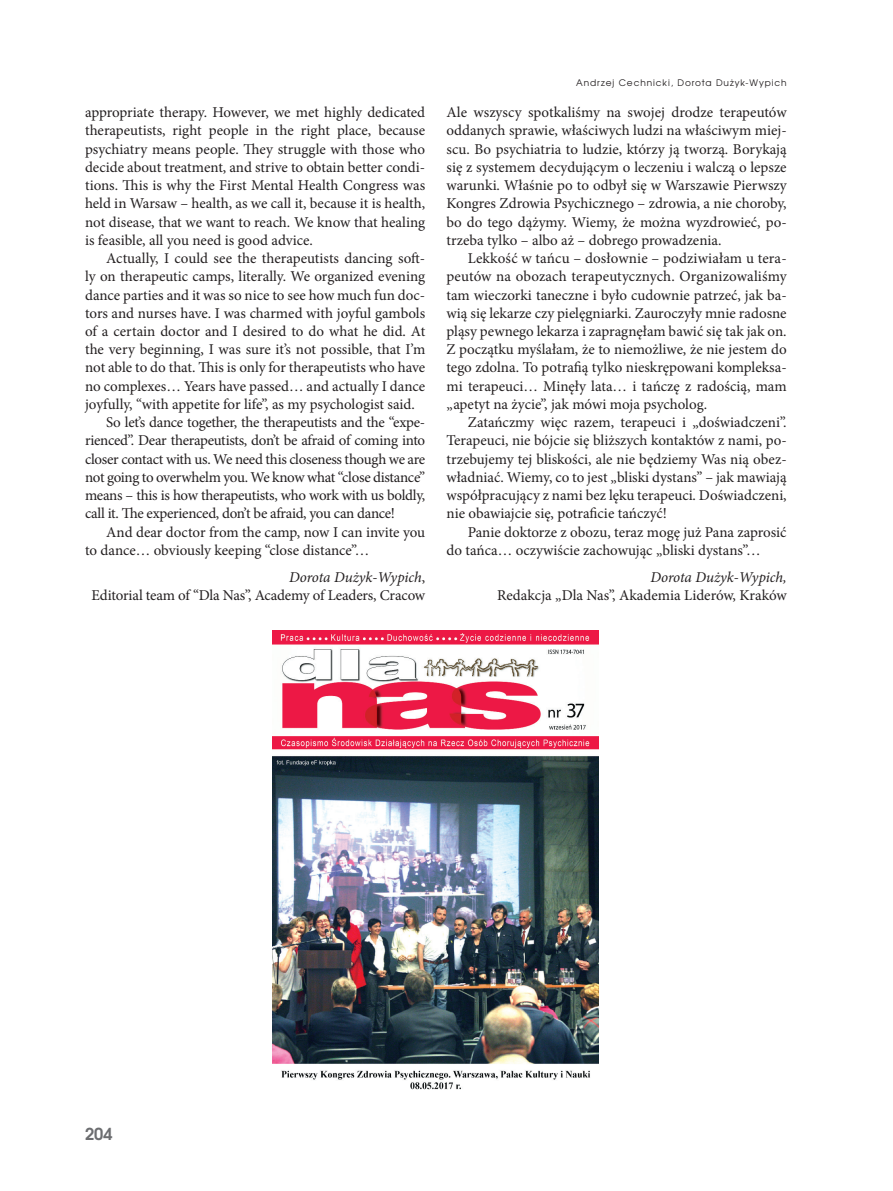
<style>
.page{position:relative;width:893px;height:1191px;background:#fff}
.page>*{position:absolute;margin:0;border:0;box-sizing:border-box;transform-origin:0 0}
.Strona_parzysta_-_nr{font:700 16.5px "Te X Gyre Adventor";color:#6c6d70}
.Tekst{font:15px/18.1px "Minion Pro";letter-spacing:-.005em;color:#231f20;text-align:justify}
.Teskt-pl{font:15px/18.1px "Minion Pro";color:#231f20;text-align:justify}
.Tekst-2{font:italic 15px "Minion Pro";letter-spacing:-.005em;color:#231f20}
.Teskt-pl-2{font:italic 15px "Minion Pro";letter-spacing:-.005em;color:#231f20}
.t1{font:9px "Te X Gyre Adventor";letter-spacing:.1em;color:#231f20}
.s1{font-style:normal}
</style>
<div class="page">
<img style="left:273px;top:630px;width:326px;height:460px">
<p class="Tekst" style="left:85px;top:103px;width:342px">appropriate therapy. However, we met highly dedicated therapeutists, right people in the right place, because psychiatry means people. They struggle with those who decide about treatment, and strive to obtain better condi&shy;tions. This is why the First Mental Health Congress was held in Warsaw – health, as we call it, because it is health, not disease, that we want to reach. We know that healing is feasible, all you need is good advice.</p>
<p class="Tekst" style="left:85px;top:249px;width:342px;text-indent:21px">Actually, I could see the therapeutists dancing soft&shy;ly on therapeutic camps, literally. We organized evening dance parties and it was so nice to see how much fun doc&shy;tors and nurses have. I was charmed with joyful gambols of a certain doctor and I desired to do what he did. At the very beginning, I was sure it’s not possible, that I’m not able to do that. This is only for therapeutists who have no complexes… Years have passed… and actually I dance joyfully, “with appetite for life”, as my psychologist said.</p>
<p class="Tekst" style="left:85px;top:413px;width:342px;text-indent:21px">So let’s dance together, the therapeutists and the “expe&shy;rienced”. Dear therapeutists, don’t be afraid of coming into closer contact with us. We need this closeness though we are not going to overwhelm you. We know what “close distance” means – this is how therapeutists, who work with us boldly, call it. The experienced, don’t be afraid, you can dance!</p>
<p class="Tekst" style="left:85px;top:523px;width:342px;text-indent:21px">And dear doctor from the camp, now I can invite you to dance… obviously keeping “close distance”…</p>
<p class="Tekst-2" style="left:289px;top:566px;width:138px">Dorota Dużyk-Wypich<span class="s1">,</span></p>
<p class="Tekst" style="left:92px;top:586px;width:335px">Editorial team of “Dla Nas”, Academy of Leaders, Cracow</p>
<p class="t1" style="left:576px;top:75px;width:212px">Andrzej Cechnicki, Dorota Dużyk-Wypich</p>
<p class="Teskt-pl" style="left:446px;top:103px;width:342px">Ale wszyscy spotkaliśmy na swojej drodze terapeutów oddanych sprawie, właściwych ludzi na właściwym miej&shy;scu. Bo psychiatria to ludzie, którzy ją tworzą. Borykają się z systemem decydującym o leczeniu i walczą o lepsze warunki. Właśnie po to odbył się w Warszawie Pierwszy Kongres Zdrowia Psychicznego – zdrowia, a nie choroby, bo do tego dążymy. Wiemy, że można wyzdrowieć, po&shy;trzeba tylko – albo aż – dobrego prowadzenia.</p>
<p class="Teskt-pl" style="left:446px;top:249px;width:342px;text-indent:21px">Lekkość w tańcu – dosłownie – podziwiałam u tera&shy;peutów na obozach terapeutycznych. Organizowaliśmy tam wieczorki taneczne i było cudownie patrzeć, jak ba&shy;wią się lekarze czy pielęgniarki. Zauroczyły mnie radosne pląsy pewnego lekarza i zapragnęłam bawić się tak jak on.<br>Z początku myślałam, że to niemożliwe, że nie jestem do tego zdolna. To potrafią tylko nieskrępowani kompleksa&shy;mi terapeuci… Minęły lata… i tańczę z radością, mam „apetyt na życie”, jak mówi moja psycholog.</p>
<p class="Teskt-pl" style="left:446px;top:413px;width:342px;text-indent:21px">Zatańczmy więc razem, terapeuci i „doświadczeni”.<br>Terapeuci, nie bójcie się bliższych kontaktów z nami, po&shy;trzebujemy tej bliskości, ale nie będziemy Was nią obez&shy;władniać. Wiemy, co to jest „bliski dystans” – jak mawiają współpracujący z nami bez lęku terapeuci. Doświadczeni, nie obawiajcie się, potraficie tańczyć!</p>
<p class="Teskt-pl" style="left:446px;top:523px;width:342px;text-indent:21px">Panie doktorze z obozu, teraz mogę już Pana zaprosić do tańca… oczywiście zachowując „bliski dystans”…</p>
<p class="Teskt-pl-2" style="left:650px;top:566px;width:138px">Dorota Dużyk-Wypich,</p>
<p class="Teskt-pl" style="left:497px;top:586px;width:291px">Redakcja „Dla Nas”, Akademia Liderów, Kraków</p>
<p class="Strona_parzysta_-_nr" style="left:85px;top:1119px;width:29px">204</p>
</div>
